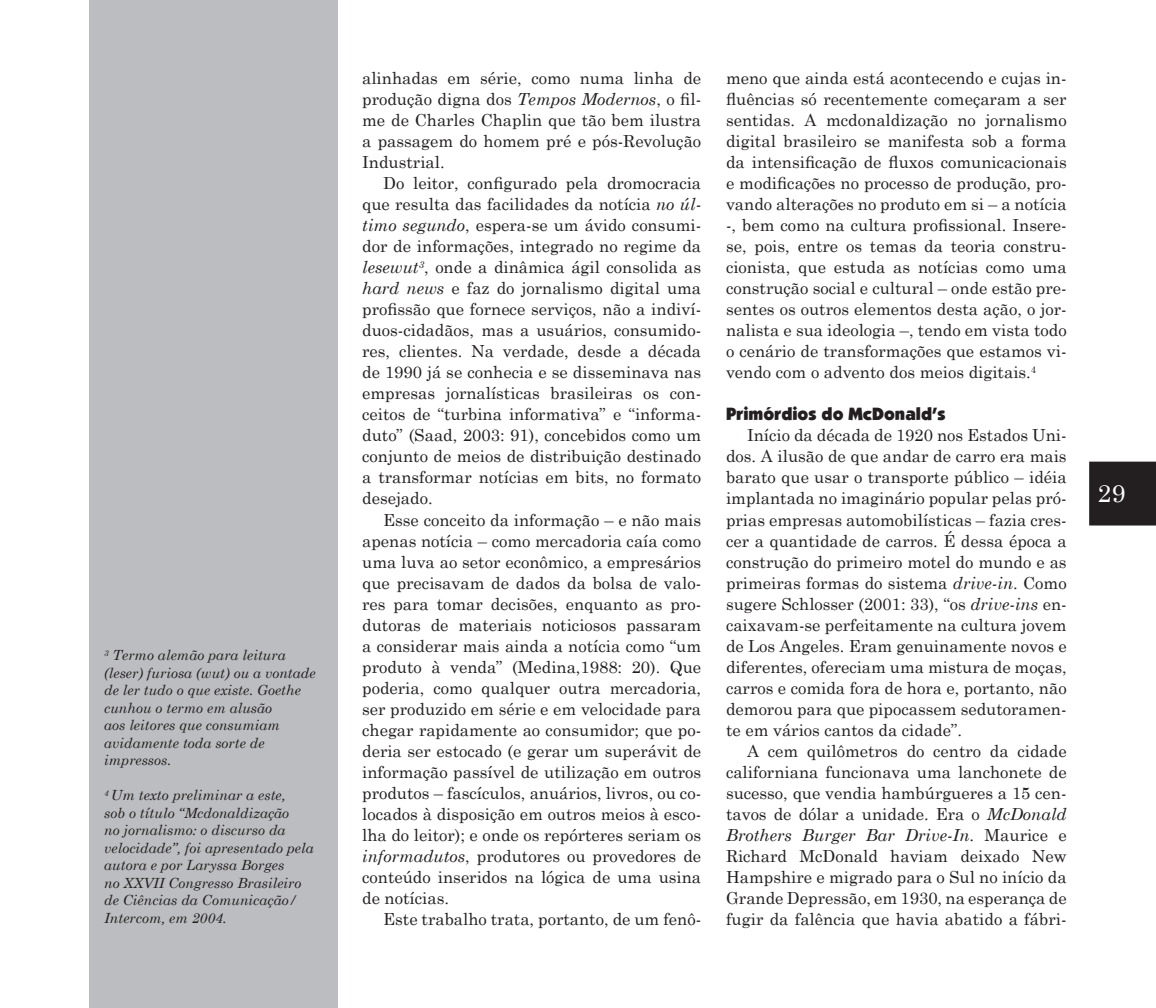
<style>
.page{position:relative;width:1156px;height:1008px;background:#fff}
.page>*{position:absolute;margin:0;border:0;box-sizing:border-box;transform-origin:0 0}
.t1{font:24.5px "Century Schoolbook";color:#fff}
.Body_Text_3{font:17.5px "Boulder";color:#231f20}
.Body_Text_3-2{font:16.62px/21px "Century Schoolbook";color:#231f20;text-align:justify}
.footnote_text{font:italic 14px/17.5px "Century Schoolbook";color:#231f20}
.s1{font-style:italic}
</style>
<div class="page">
<div style="left:1089px;top:461px;width:67px;height:64px;background:#231f20"></div>
<div style="left:89px;top:0;width:248px;height:1007px;background:#bcbdc0"></div>
<p class="footnote_text" style="left:104px;top:645px;width:213px"><sup>3</sup> Termo alemão para leitura (leser) furiosa (wut) ou a vontade de ler tudo o que existe. Goethe cunhou o termo em alusão<br>aos leitores que consumiam avidamente toda sorte de impressos.</p>
<p class="footnote_text" style="left:104px;top:785px;width:211px"><sup>4</sup> Um texto preliminar a este,<br>sob o título “Mcdonaldização<br>no jornalismo: o discurso da velocidade”, foi apresentado pela autora e por Laryssa Borges<br>no XXVII Congresso Brasileiro de Ciências da Comunicação/<br>Intercom, em 2004.</p>
<p class="Body_Text_3-2" style="left:362px;top:66px;width:341px">alinhadas em série, como numa linha de produção digna dos <span class="s1">Tempos Modernos</span>, o fil&shy;me de Charles Chaplin que tão bem ilustra a passagem do homem pré e pós-Revolução Industrial.</p>
<p class="Body_Text_3-2" style="left:362px;top:171px;width:340px;text-indent:21px">Do leitor, configurado pela dromocracia que resulta das facilidades da notícia <span class="s1">no úl&shy;timo segundo</span>, espera-se um ávido consumi&shy;dor de informações, integrado no regime da <span class="s1">lesewut</span><sup>3</sup>, onde a dinâmica ágil consolida as <span class="s1">hard news</span> e faz do jornalismo digital uma profissão que fornece serviços, não a indiví&shy;duos-cidadãos, mas a usuários, consumido&shy;res, clientes. Na verdade, desde a década de 1990 já se conhecia e se disseminava nas empresas jornalísticas brasileiras os con&shy;ceitos de “turbina informativa” e “informa&shy;duto” (Saad, 2003: 91), concebidos como um conjunto de meios de distribuição destinado a transformar notícias em bits, no formato desejado.</p>
<p class="Body_Text_3-2" style="left:362px;top:507px;width:341px;text-indent:21px">Esse conceito da informação – e não mais apenas notícia – como mercadoria caía como uma luva ao setor econômico, a empresários que precisavam de dados da bolsa de valo&shy;res para tomar decisões, enquanto as pro&shy;dutoras de materiais noticiosos passaram a considerar mais ainda a notícia como “um produto à venda” (Medina,1988: 20). Que poderia, como qualquer outra mercadoria, ser produzido em série e em velocidade para chegar rapidamente ao consumidor; que po&shy;deria ser estocado (e gerar um superávit de informação passível de utilização em outros produtos – fascículos, anuários, livros, ou co&shy;locados à disposição em outros meios à esco&shy;lha do leitor); e onde os repórteres seriam os <span class="s1">informadutos</span>, produtores ou provedores de conteúdo inseridos na lógica de uma usina de notícias.</p>
<p class="Body_Text_3-2" style="left:383px;top:906px;width:319px">Este trabalho trata, portanto, de um fenô-</p>
<p class="Body_Text_3-2" style="left:726px;top:66px;width:342px">meno que ainda está acontecendo e cujas in&shy;fluências só recentemente começaram a ser sentidas. A mcdonaldização no jornalismo digital brasileiro se manifesta sob a forma da intensificação de fluxos comunicacionais e modificações no processo de produção, pro&shy;vando alterações no produto em si – a notícia -, bem como na cultura profissional. Insere&shy;se, pois, entre os temas da teoria constru&shy;cionista, que estuda as notícias como uma construção social e cultural – onde estão pre&shy;sentes os outros elementos desta ação, o jor&shy;nalista e sua ideologia –, tendo em vista todo o cenário de transformações que estamos vi&shy;vendo com o advento dos meios digitais.<sup>4</sup></p>
<p class="Body_Text_3" style="left:726px;top:404px;width:221px">Primórdios do McDonald’s</p>
<p class="Body_Text_3-2" style="left:726px;top:423px;width:342px;text-indent:21px">Início da década de 1920 nos Estados Uni&shy;dos. A ilusão de que andar de carro era mais barato que usar o transporte público – idéia implantada no imaginário popular pelas pró&shy;prias empresas automobilísticas – fazia cres&shy;cer a quantidade de carros. É dessa época a construção do primeiro motel do mundo e as primeiras formas do sistema <span class="s1">drive-in</span>. Como sugere Schlosser (2001: 33), “os <span class="s1">drive-ins</span> en&shy;caixavam-se perfeitamente na cultura jovem de Los Angeles. Eram genuinamente novos e diferentes, ofereciam uma mistura de moças, carros e comida fora de hora e, portanto, não demorou para que pipocassem sedutoramen&shy;te em vários cantos da cidade”.</p>
<p class="Body_Text_3-2" style="left:726px;top:738px;width:342px;text-indent:21px">A cem quilômetros do centro da cidade californiana funcionava uma lanchonete de sucesso, que vendia hambúrgueres a 15 cen&shy;tavos de dólar a unidade. Era o <span class="s1">McDonald Brothers Burger Bar Drive-In</span>. Maurice e Richard McDonald haviam deixado New Hampshire e migrado para o Sul no início da Grande Depressão, em 1930, na esperança de fugir da falência que havia abatido a fábri-</p>
<p class="t1" style="left:1098px;top:472px;width:29px">29</p>
</div>
